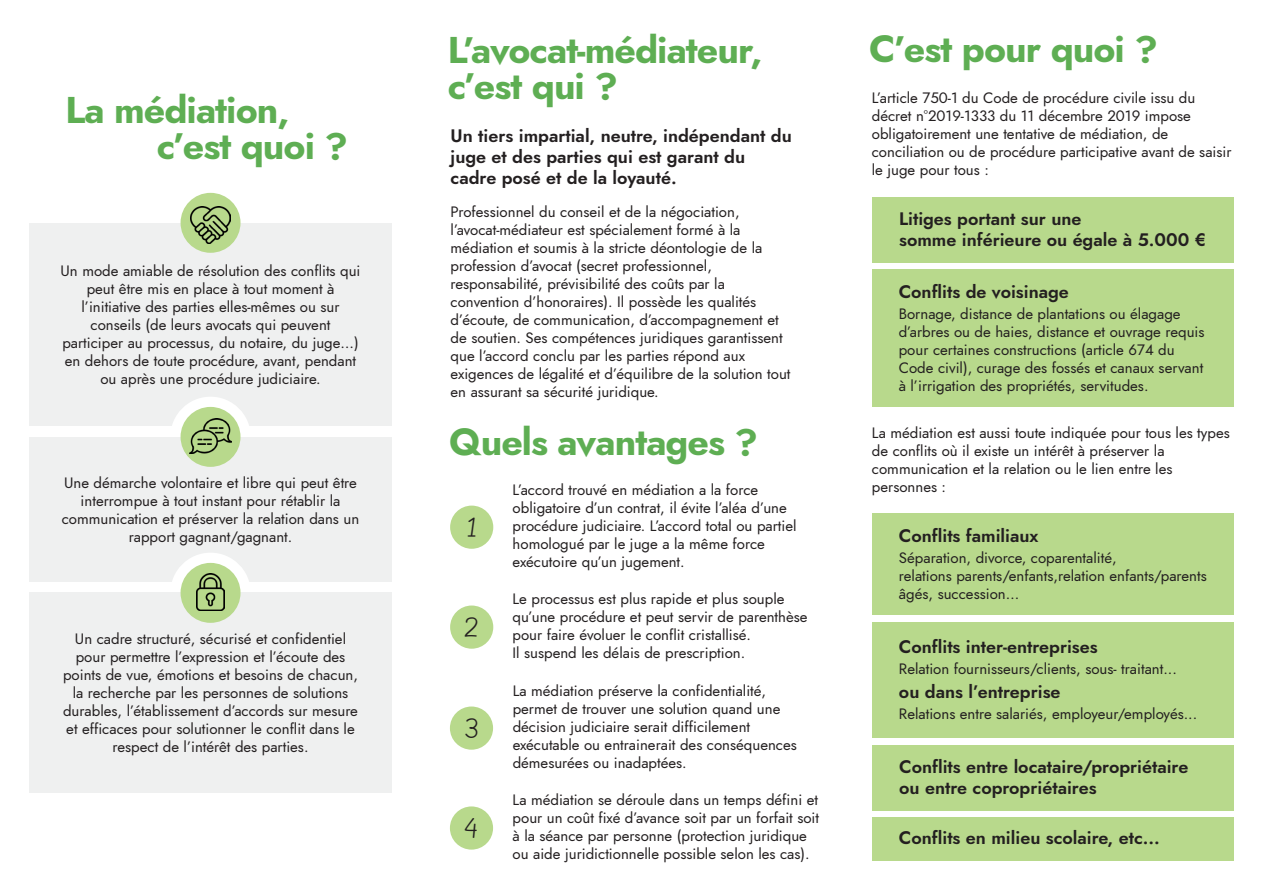
<style>
.page{position:relative;width:1263px;height:893px;background:#fff}
.page>*{position:absolute;margin:0;border:0;box-sizing:border-box;transform-origin:0 0}
.t1{font:700 37.5px/36px "Jost";letter-spacing:-.025em;color:#5eae53}
.t2{font:21px "Blokletters Balpen";color:#231f20}
.t3{font:18px "Jost Semi";color:#231f20}
.t4{font:15px/18px "Jost";color:#231f20}
</style>
<div class="page">
<div style="left:29px;top:223px;width:363px;height:203px;background:#eff0f0"></div>
<div style="left:170px;top:397px;width:81px;height:80px;background:#fff;border-radius:50%"></div>
<div style="left:29px;top:437px;width:363px;height:144px;background:#eff0f0"></div>
<div style="left:170px;top:553px;width:81px;height:80px;background:#fff;border-radius:50%"></div>
<div style="left:29px;top:593px;width:363px;height:200px;background:#eff0f0"></div>
<div style="left:450px;top:506px;width:43px;height:43px;background:#b8d98c;border-radius:50%"></div>
<div style="left:450px;top:605px;width:43px;height:44px;background:#b8d98c;border-radius:50%"></div>
<div style="left:450px;top:706px;width:43px;height:44px;background:#b8d98c;border-radius:50%"></div>
<div style="left:450px;top:806px;width:43px;height:44px;background:#b8d98c;border-radius:50%"></div>
<div style="left:872px;top:818px;width:362px;height:43px;background:#b8d98c"></div>
<div style="left:872px;top:745px;width:362px;height:66px;background:#b8d98c"></div>
<div style="left:872px;top:622px;width:362px;height:116px;background:#b8d98c"></div>
<div style="left:872px;top:513px;width:362px;height:102px;background:#b8d98c"></div>
<div style="left:872px;top:269px;width:362px;height:138px;background:#b8d98c"></div>
<div style="left:872px;top:197px;width:362px;height:65px;background:#b8d98c"></div>
<div style="left:181px;top:193px;width:59px;height:60px;background:#b8d98c;border-radius:50%"></div>
<div style="left:181px;top:407px;width:59px;height:60px;background:#b8d98c;border-radius:50%"></div>
<div style="left:181px;top:563px;width:59px;height:60px;background:#b8d98c;border-radius:50%"></div>
<img style="left:197px;top:573px;width:27px;height:37px">
<img style="left:190px;top:419px;width:41px;height:34px">
<img style="left:191px;top:206px;width:39px;height:38px">
<p class="t1" style="left:66px;top:92px;width:225px">La médiation,</p>
<p class="t1" style="left:157px;top:128px;width:193px">c’est quoi ?</p>
<p class="t4" style="left:61px;top:262px;width:301px;text-align:center">Un mode amiable de résolution des conflits qui peut être mis en place à tout moment à</p>
<p class="t4" style="left:81px;top:298px;width:260px">l’initiative des parties elles-mêmes ou sur</p>
<p class="t4" style="left:91px;top:316px;width:241px">conseils (de leurs avocats qui peuvent</p>
<p class="t4" style="left:62px;top:334px;width:298px">participer au processus, du notaire, du juge…)</p>
<p class="t4" style="left:65px;top:352px;width:293px">en dehors de toute procédure, avant, pendant</p>
<p class="t4" style="left:100px;top:370px;width:222px">ou après une procédure judiciaire.</p>
<p class="t4" style="left:64px;top:473px;width:294px;text-align:center">Une démarche volontaire et libre qui peut être interrompue à tout instant pour rétablir la</p>
<p class="t4" style="left:62px;top:509px;width:299px">communication et préserver la relation dans un</p>
<p class="t4" style="left:129px;top:527px;width:165px">rapport gagnant/gagnant.</p>
<p class="t4" style="left:75px;top:630px;width:273px">Un cadre structuré, sécurisé et confidentiel</p>
<p class="t4" style="left:63px;top:648px;width:296px;text-align:center">pour permettre l’expression et l’écoute des points de vue, émotions et besoins de chacun, la recherche par les personnes de solutions durables, l’établissement d’accords sur mesure et efficaces pour solutionner le conflit dans le respect de l’intérêt des parties.</p>
<p class="t1" style="left:448px;top:32px;width:316px">L’avocat-médiateur, c’est qui ?</p>
<p class="t1" style="left:869px;top:31px;width:290px">C’est pour quoi ?</p>
<p class="t4" style="left:872px;top:89px;width:361px">L’article 750-1 du Code de procédure civile issu du décret n°2019-1333 du 11 décembre 2019 impose obligatoirement une tentative de médiation, de conciliation ou de procédure participative avant de saisir le juge pour tous :</p>
<p class="t3" style="left:451px;top:123px;width:343px">Un tiers impartial, neutre, indépendant du</p>
<p class="t3" style="left:451px;top:144px;width:296px">juge et des parties qui est garant du</p>
<p class="t3" style="left:451px;top:165px;width:228px">cadre posé et de la loyauté.</p>
<p class="t4" style="left:451px;top:202px;width:291px">Professionnel du conseil et de la négociation,</p>
<p class="t4" style="left:451px;top:220px;width:291px">l’avocat-médiateur est spécialement formé à la</p>
<p class="t4" style="left:451px;top:238px;width:313px">médiation et soumis à la stricte déontologie de la</p>
<p class="t4" style="left:451px;top:256px;width:263px">profession d’avocat (secret professionnel,</p>
<p class="t4" style="left:451px;top:274px;width:276px">responsabilité, prévisibilité des coûts par la</p>
<p class="t4" style="left:451px;top:292px;width:307px">convention d’honoraires). Il possède les qualités</p>
<p class="t4" style="left:451px;top:310px;width:330px">d’écoute, de communication, d’accompagnement et</p>
<p class="t4" style="left:451px;top:328px;width:334px">de soutien. Ses compétences juridiques garantissent</p>
<p class="t4" style="left:451px;top:346px;width:296px">que l’accord conclu par les parties répond aux</p>
<p class="t4" style="left:451px;top:364px;width:341px">exigences de légalité et d’équilibre de la solution tout</p>
<p class="t4" style="left:451px;top:382px;width:210px">en assurant sa sécurité juridique.</p>
<p class="t3" style="left:899px;top:206px;width:184px">Litiges portant sur une</p>
<p class="t3" style="left:899px;top:227px;width:308px">somme inférieure ou égale à 5.000 €</p>
<p class="t3" style="left:899px;top:279px;width:172px">Conflits de voisinage</p>
<p class="t4" style="left:899px;top:305px;width:307px">Bornage, distance de plantations ou élagage d’arbres ou de haies, distance et ouvrage requis pour certaines constructions (article 674 du</p>
<p class="t4" style="left:899px;top:359px;width:306px">Code civil), curage des fossés et canaux servant</p>
<p class="t4" style="left:899px;top:377px;width:251px">à l’irrigation des propriétés, servitudes.</p>
<p class="t1" style="left:449px;top:424px;width:310px">Quels avantages ?</p>
<p class="t2" style="left:467px;top:511px;width:11px">1</p>
<p class="t2" style="left:464px;top:612px;width:16px">2</p>
<p class="t2" style="left:464px;top:713px;width:16px">3</p>
<p class="t2" style="left:464px;top:813px;width:16px">4</p>
<p class="t4" style="left:513px;top:481px;width:285px">L’accord trouvé en médiation a la force obligatoire d’un contrat, il évite l’aléa d’une procédure judiciaire. L’accord total ou partiel homologué par le juge a la même force exécutoire qu’un jugement.</p>
<p class="t4" style="left:512px;top:590px;width:297px">Le processus est plus rapide et plus souple qu’une procédure et peut servir de parenthèse pour faire évoluer le conflit cristallisé.</p>
<p class="t4" style="left:512px;top:644px;width:234px">Il suspend les délais de prescription.</p>
<p class="t4" style="left:513px;top:682px;width:255px">La médiation préserve la confidentialité,</p>
<p class="t4" style="left:513px;top:700px;width:269px">permet de trouver une solution quand une décision judiciaire serait difficilement</p>
<p class="t4" style="left:513px;top:736px;width:286px">exécutable ou entrainerait des conséquences démesurées ou inadaptées.</p>
<p class="t4" style="left:513px;top:791px;width:308px">La médiation se déroule dans un temps défini et pour un coût fixé d’avance soit par un forfait soit</p>
<p class="t4" style="left:513px;top:827px;width:296px">à la séance par personne (protection juridique</p>
<p class="t4" style="left:513px;top:845px;width:299px">ou aide juridictionnelle possible selon les cas).</p>
<p class="t4" style="left:872px;top:423px;width:359px">La médiation est aussi toute indiquée pour tous les types</p>
<p class="t4" style="left:872px;top:441px;width:302px">de conflits où il existe un intérêt à préserver la communication et la relation ou le lien entre les</p>
<p class="t4" style="left:872px;top:477px;width:76px">personnes :</p>
<p class="t3" style="left:899px;top:524px;width:141px">Conflits familiaux</p>
<p class="t4" style="left:899px;top:549px;width:219px">Séparation, divorce, coparentalité,</p>
<p class="t4" style="left:899px;top:567px;width:309px">relations parents/enfants,relation enfants/parents</p>
<p class="t4" style="left:899px;top:585px;width:122px">âgés, succession…</p>
<p class="t3" style="left:899px;top:634px;width:200px">Conflits inter-entreprises</p>
<p class="t4" style="left:899px;top:660px;width:279px">Relation fournisseurs/clients, sous- traitant...</p>
<p class="t3" style="left:899px;top:679px;width:163px">ou dans l’entreprise</p>
<p class="t4" style="left:899px;top:705px;width:300px">Relations entre salariés, employeur/employés...</p>
<p class="t3" style="left:899px;top:754px;width:291px">Conflits entre locataire/propriétaire</p>
<p class="t3" style="left:899px;top:775px;width:199px">ou entre copropriétaires</p>
<p class="t3" style="left:899px;top:825px;width:262px">Conflits en milieu scolaire, etc...</p>
</div>
